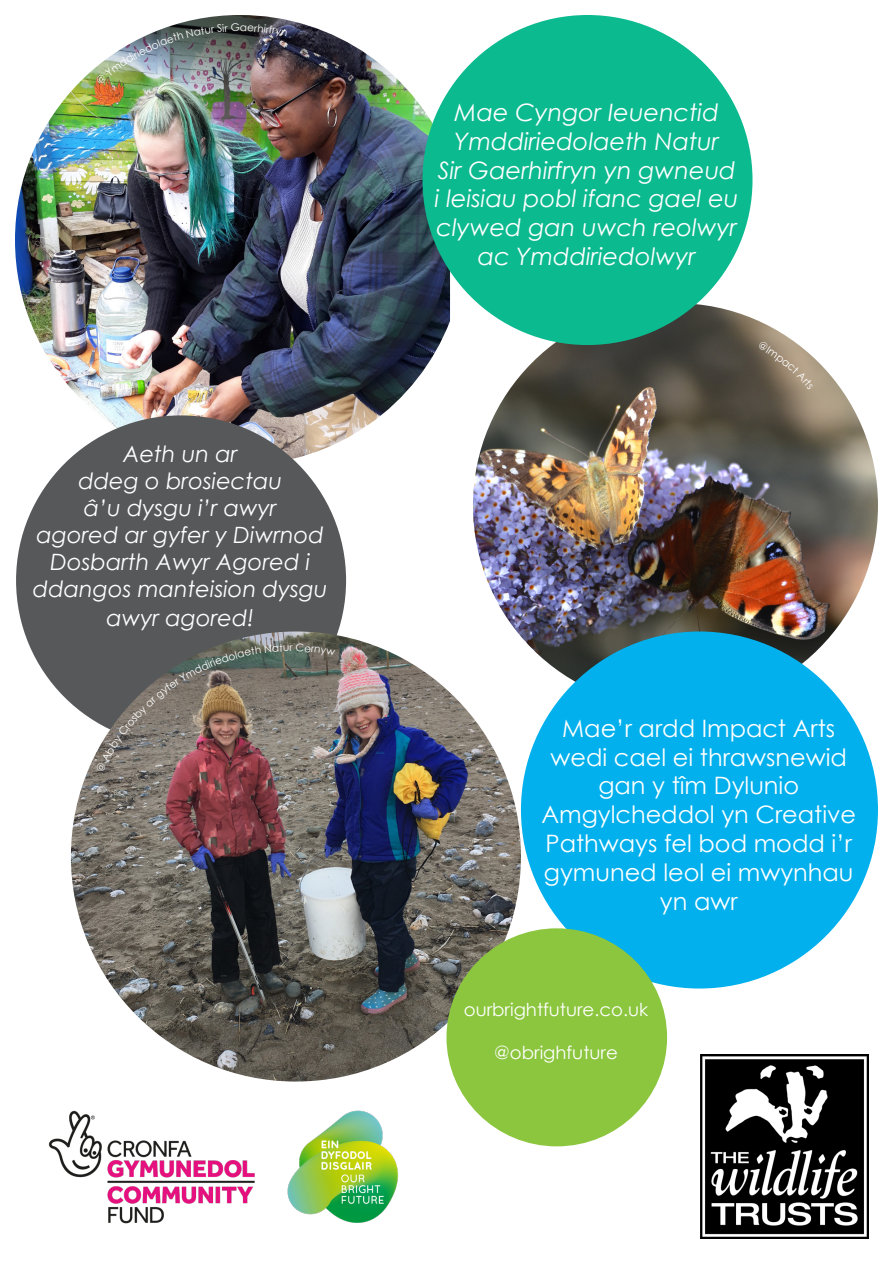
<style>
.page{position:relative;width:893px;height:1263px;background:#fff}
.page>*{position:absolute;margin:0;border:0;box-sizing:border-box;transform-origin:0 0}
.t1{font:24px/28.8px "Century Gothic";color:#fff;text-align:center}
.t2{font:italic 24px/28.8px "Century Gothic";color:#fff;text-align:center}
.t3{font:italic 22.5px/27.3px "Century Gothic";color:#fff;text-align:center}
.t4{font:18px "Century Gothic";color:#fff}
.t5{font:10.5px "Century Gothic";color:#fff}
</style>
<div class="page">
<img style="left:473px;top:303px;width:405px;height:405px;border-radius:202px">
<img style="left:700px;top:1055px;width:169px;height:183px">
<img style="left:15px;top:15px;width:435px;height:444px">
<div style="left:422px;top:15px;width:330px;height:330px;background:#0cba8f;border-radius:50%"></div>
<div style="left:16px;top:415px;width:330px;height:330px;background:#57585a;border-radius:50%"></div>
<div style="left:521px;top:631px;width:357px;height:357px;background:#01b0ed;border-radius:50%"></div>
<img style="left:71px;top:631px;width:450px;height:450px;border-radius:225px">
<div style="left:446px;top:928px;width:221px;height:218px;background:#8bc63e;border-radius:50%"></div>
<img style="left:48px;top:1110px;width:350px;height:114px">
<img style="left:95px;top:23px;width:192px;height:61px">
<svg style="left:758px;top:341px;width:55px;height:49px;background:#998a75"></svg>
<img style="left:96px;top:644px;width:193px;height:128px">
<svg style="left:296px;top:643px;width:39px;height:13px"></svg>
<p class="t3" style="left:33px;top:440px;width:296px">Aeth un ar<br>ddeg o brosiectau<br>â’u dysgu i’r awyr<br>agored ar gyfer y Diwrnod<br>Dosbarth Awyr Agored i ddangos manteision dysgu awyr agored!</p>
<p class="t5" style="left:289px;top:640px;width:5px">r</p>
<p class="t2" style="left:435px;top:97px;width:305px">Mae Cyngor Ieuenctid<br>Ymddiriedolaeth Natur<br>Sir Gaerhirfryn yn gwneud i leisiau pobl ifanc gael eu clywed gan uwch reolwyr ac Ymddiriedolwyr</p>
<p class="t1" style="left:541px;top:713px;width:316px">Mae’r ardd Impact Arts wedi cael ei thrawsnewid gan y tîm Dylunio<br>Amgylcheddol yn Creative<br>Pathways fel bod modd i’r gymuned leol ei mwynhau yn awr</p>
<p class="t4" style="left:464px;top:997px;width:186px">ourbrightfuture.co.uk</p>
<p class="t4" style="left:494px;top:1040px;width:125px">@obrighfuture</p>
</div>
